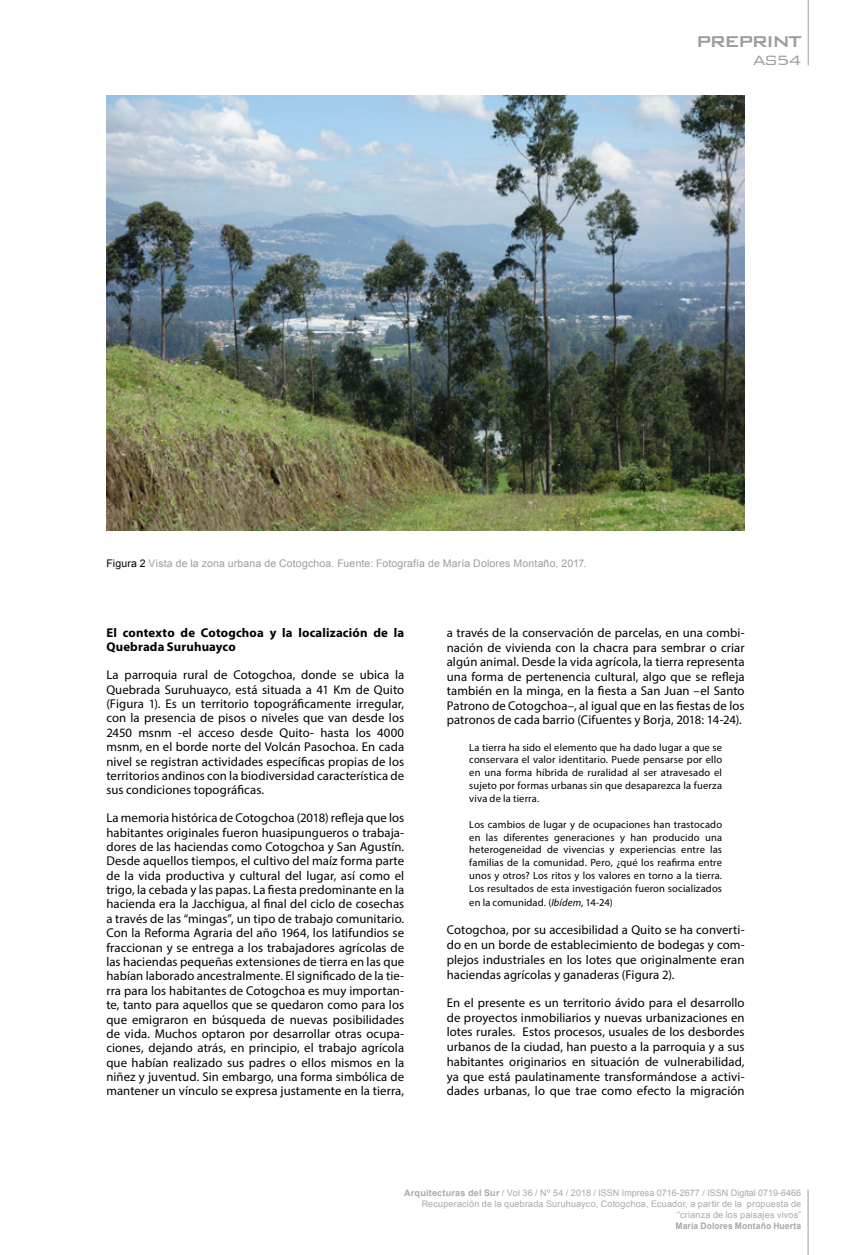
<style>
.page{position:relative;width:851px;height:1255px;background:#fff}
.page>*{position:absolute;margin:0;border:0;box-sizing:border-box;transform-origin:0 0}
.t1{font:500 21px "Bank Gothic BT";letter-spacing:-.1em;color:#9d9d9c}
.t2{font:300 18px "Bank Gothic BT";color:#9d9d9c}
.t3{font:12.75px/14.4px "Myriad Pro";letter-spacing:.005em;color:#000;text-align:justify}
.t4{font:700 12.75px/14.4px "Myriad Pro";letter-spacing:.01em;color:#000}
.t5{font:10.5px/12.8px "Myriad Pro";letter-spacing:.015em;color:#000;text-align:justify}
.t6{font:10.5px "Arial";letter-spacing:.015em;color:#9d9d9c}
.t7{font:9px/10.8px "Arial";letter-spacing:.02em;color:#a8a8a7;text-align:right}
.t8{font:700 9px "Arial";letter-spacing:.01em;color:#a8a8a7;scale:.95 1}
.s1{color:#000}
.s2{font-style:italic}
.s3{font-weight:700}
</style>
<div class="page">
<hr style="left:807px;top:1189px;width:1px;height:65px;background:#9d9d9c">
<hr style="left:807px;top:0;width:1px;height:65px;background:#9d9d9c">
<img style="left:106px;top:96px;width:638px;height:434px">
<h1 class="t1" style="left:695px;top:30px;width:107px">PREPRINT</h1>
<h2 class="t2" style="left:752px;top:51px;width:50px">AS54</h2>
<p class="t6" style="left:106px;top:556px;width:481px"><span class="s1">Figura 2</span> Vista de la zona urbana de Cotogchoa. Fuente: Fotografía de María Dolores Montaño, 2017.</p>
<p class="t4" style="left:106px;top:625px;width:299px">El contexto de Cotogchoa y la localización de la<br>Quebrada Suruhuayco</p>
<p class="t3" style="left:106px;top:667px;width:299px">La parroquia rural de Cotogchoa, donde se ubica la Quebrada Suruhuayco, está situada a 41 Km de Quito (Figura 1). Es un territorio topográficamente irregular, con la presencia de pisos o niveles que van desde los 2450 msnm -el acceso desde Quito- hasta los 4000 msnm, en el borde norte del Volcán Pasochoa. En cada nivel se registran actividades específicas propias de los territorios andinos con la biodiversidad característica de sus condiciones topográficas.</p>
<p class="t3" style="left:106px;top:810px;width:299px">La memoria histórica de Cotogchoa (2018) refleja que los habitantes originales fueron huasipungueros o trabaja&shy;dores de las haciendas como Cotogchoa y San Agustín.<br>Desde aquellos tiempos, el cultivo del maíz forma parte de la vida productiva y cultural del lugar, así como el trigo, la cebada y las papas. La fiesta predominante en la hacienda era la Jacchigua, al final del ciclo de cosechas a través de las “mingas”, un tipo de trabajo comunitario.<br>Con la Reforma Agraria del año 1964, los latifundios se fraccionan y se entrega a los trabajadores agrícolas de las haciendas pequeñas extensiones de tierra en las que habían laborado ancestralmente. El significado de la tie&shy;rra para los habitantes de Cotogchoa es muy importan&shy;te, tanto para aquellos que se quedaron como para los que emigraron en búsqueda de nuevas posibilidades de vida. Muchos optaron por desarrollar otras ocupa&shy;ciones, dejando atrás, en principio, el trabajo agrícola que habían realizado sus padres o ellos mismos en la niñez y juventud. Sin embargo, una forma simbólica de mantener un vínculo se expresa justamente en la tierra,</p>
<p class="t3" style="left:446px;top:625px;width:299px">a través de la conservación de parcelas, en una combi&shy;nación de vivienda con la chacra para sembrar o criar algún animal. Desde la vida agrícola, la tierra representa una forma de pertenencia cultural, algo que se refleja también en la minga, en la fiesta a San Juan –el Santo Patrono de Cotogchoa–, al igual que en las fiestas de los patronos de cada barrio (Cifuentes y Borja, 2018: 14-24).</p>
<p class="t5" style="left:469px;top:740px;width:254px">La tierra ha sido el elemento que ha dado lugar a que se conservara el valor identitario. Puede pensarse por ello en una forma híbrida de ruralidad al ser atravesado el sujeto por formas urbanas sin que desaparezca la fuerza viva de la tierra.</p>
<p class="t5" style="left:469px;top:817px;width:254px">Los cambios de lugar y de ocupaciones han trastocado en las diferentes generaciones y han producido una heterogeneidad de vivencias y experiencias entre las familias de la comunidad. Pero, ¿qué los reafirma entre unos y otros? Los ritos y los valores en torno a la tierra.<br>Los resultados de esta investigación fueron socializados</p>
<p class="t5" style="left:469px;top:896px;width:145px">en la comunidad. (<span class="s2">Ibídem</span>, 14-24)</p>
<p class="t3" style="left:446px;top:922px;width:299px">Cotogchoa, por su accesibilidad a Quito se ha converti&shy;do en un borde de establecimiento de bodegas y com&shy;plejos industriales en los lotes que originalmente eran haciendas agrícolas y ganaderas (Figura 2).</p>
<p class="t3" style="left:446px;top:995px;width:299px">En el presente es un territorio ávido para el desarrollo de proyectos inmobiliarios y nuevas urbanizaciones en lotes rurales. Estos procesos, usuales de los desbordes urbanos de la ciudad, han puesto a la parroquia y a sus habitantes originarios en situación de vulnerabilidad, ya que está paulatinamente transformándose a activi&shy;dades urbanas, lo que trae como efecto la migración</p>
<p class="t7" style="left:404px;top:1187px;width:398px"><span class="s3">Arquitecturas del Sur</span> / Vol 36 / Nº 54 / 2018 / ISSN Impresa 0716-2677 / ISSN Digital 0719-6466<br>Recuperación de la quebrada Suruhuayco, Cotogchoa, Ecuador, a partir de la propuesta de “crianza de los paisajes vivos”</p>
<p class="t8" style="left:675px;top:1219px;width:134px">María Dolores Montaño Huerta</p>
</div>
